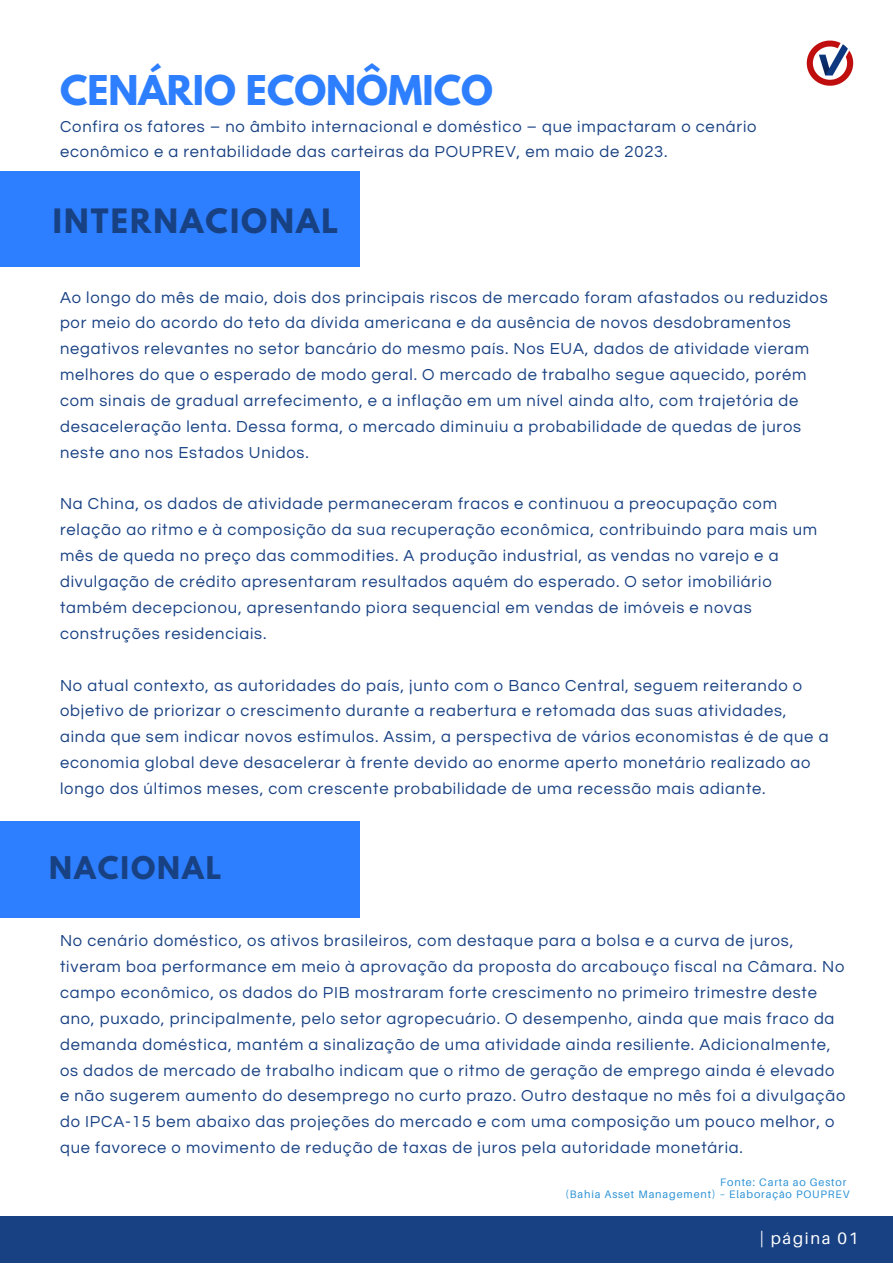
<style>
.page{position:relative;width:893px;height:1264px;background:#fff}
.page>*{position:absolute;margin:0;border:0;box-sizing:border-box;transform-origin:0 0}
.t1{font:700 36.3px "League Spartan";color:#2e7fff}
.t2{font:700 29.7px "League Spartan";letter-spacing:.07em;color:#184183}
.t3{font:700 27.75px "League Spartan";letter-spacing:.07em;color:#184183}
.t4{font:16.5px/25.8px "Questrial";letter-spacing:.05em;color:#184183}
.t5{font:16.5px "Aileron";letter-spacing:.1em;color:#fff}
.t6{font:10.8px "Aileron";letter-spacing:.08em;color:#2c92d5}
</style>
<div class="page">
<div style="left:0;top:1216px;width:892px;height:46px;background:#184183"></div>
<div style="left:0;top:171px;width:360px;height:96px;background:#2e7fff"></div>
<img style="left:806px;top:40px;width:48px;height:46px">
<div style="left:0;top:821px;width:360px;height:96px;background:#2e7fff"></div>
<p class="t1" style="left:60px;top:73px;width:434px">CENÁRIO ECONÔMICO</p>
<p class="t4" style="left:60px;top:114px;width:698px">Confira os fatores – no âmbito internacional e doméstico – que impactaram o cenário econômico e a rentabilidade das carteiras da POUPREV, em maio de 2023.</p>
<p class="t2" style="left:53px;top:206px;width:287px">INTERNACIONAL</p>
<p class="t4" style="left:60px;top:284px;width:769px">Ao longo do mês de maio, dois dos principais riscos de mercado foram afastados ou reduzidos por meio do acordo do teto da dívida americana e da ausência de novos desdobramentos negativos relevantes no setor bancário do mesmo país. Nos EUA, dados de atividade vieram melhores do que o esperado de modo geral. O mercado de trabalho segue aquecido, porém com sinais de gradual arrefecimento, e a inflação em um nível ainda alto, com trajetória de desaceleração lenta. Dessa forma, o mercado diminuiu a probabilidade de quedas de juros neste ano nos Estados Unidos.</p>
<p class="t4" style="left:60px;top:491px;width:758px">Na China, os dados de atividade permaneceram fracos e continuou a preocupação com relação ao ritmo e à composição da sua recuperação econômica, contribuindo para mais um mês de queda no preço das commodities. A produção industrial, as vendas no varejo e a divulgação de crédito apresentaram resultados aquém do esperado. O setor imobiliário também decepcionou, apresentando piora sequencial em vendas de imóveis e novas construções residenciais.</p>
<p class="t4" style="left:60px;top:672px;width:770px">No atual contexto, as autoridades do país, junto com o Banco Central, seguem reiterando o objetivo de priorizar o crescimento durante a reabertura e retomada das suas atividades, ainda que sem indicar novos estímulos. Assim, a perspectiva de vários economistas é de que a economia global deve desacelerar à frente devido ao enorme aperto monetário realizado ao longo dos últimos meses, com crescente probabilidade de uma recessão mais adiante.</p>
<p class="t3" style="left:49px;top:854px;width:174px">NACIONAL</p>
<p class="t4" style="left:60px;top:928px;width:786px">No cenário doméstico, os ativos brasileiros, com destaque para a bolsa e a curva de juros, tiveram boa performance em meio à aprovação da proposta do arcabouço fiscal na Câmara. No campo econômico, os dados do PIB mostraram forte crescimento no primeiro trimestre deste ano, puxado, principalmente, pelo setor agropecuário. O desempenho, ainda que mais fraco da demanda doméstica, mantém a sinalização de uma atividade ainda resiliente. Adicionalmente, os dados de mercado de trabalho indicam que o ritmo de geração de emprego ainda é elevado e não sugerem aumento do desemprego no curto prazo. Outro destaque no mês foi a divulgação do IPCA-15 bem abaixo das projeções do mercado e com uma composição um pouco melhor, o que favorece o movimento de redução de taxas de juros pela autoridade monetária.</p>
<p class="t6" style="left:720px;top:1175px;width:128px">Fonte: Carta ao Gestor</p>
<p class="t6" style="left:565px;top:1187px;width:285px">(Bahia Asset Management) – Elaboração POUPREV</p>
<p class="t5" style="left:759px;top:1227px;width:100px">| página 01</p>
</div>
